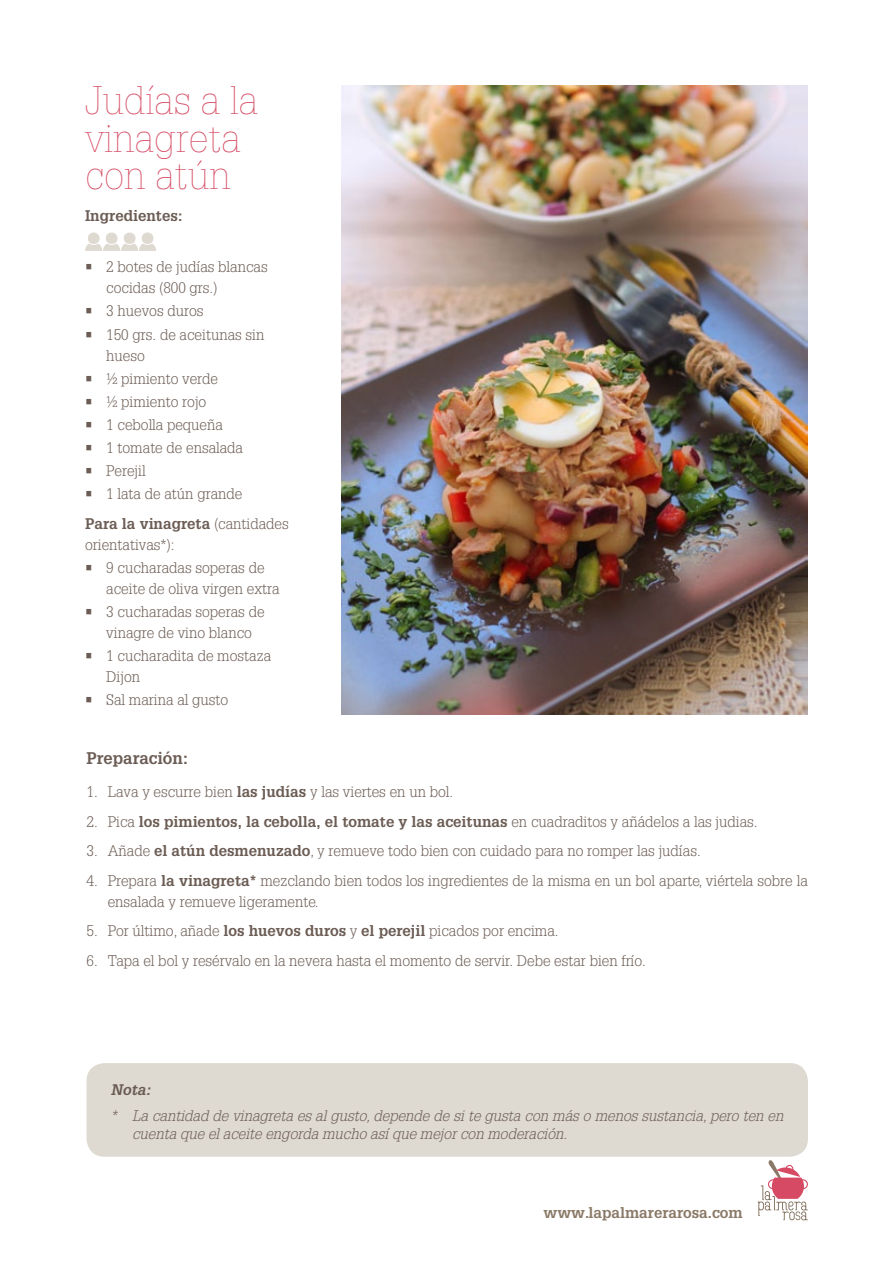
<style>
.page{position:relative;width:893px;height:1263px;background:#fff}
.page>*{position:absolute;margin:0;border:0;box-sizing:border-box;transform-origin:0 0}
.t1{font:100 39px/37.5px "Glypha";color:#d64a63}
.t2{font:700 16.5px "Glypha";color:#6b5c54}
.t3{font:300 15px/21px "Glypha";color:#6b5c54}
.t4{font:italic 300 15px/18px "Glypha";color:#6b5c54}
.t5{font:700 15px "Glypha";color:#6b5c54}
.t6{font:700 15px "Glypha";color:#8a7967}
.t7{font:italic 700 15px "Glypha";color:#6b5c54}
.s1{font-weight:700}
.s2{font-weight:300}
</style>
<div class="page">
<svg style="left:758px;top:1160px;width:50px;height:60px"></svg>
<div style="left:87px;top:1063px;width:721px;height:94px;background:#ded9d1;border-radius:18px"></div>
<img style="left:341px;top:85px;width:467px;height:629px">
<svg style="left:85px;top:232px;width:71px;height:19px"></svg>
<h1 class="t1" style="left:85px;top:82px;width:175px">Judías a la vinagreta con atún</h1>
<p class="t5" style="left:85px;top:207px;width:99px">Ingredientes:</p>
<p class="t3" style="left:106px;top:257px;width:163px;text-indent:-21px">• 2 botes de judías blancas cocidas (800 grs.)</p>
<p class="t3" style="left:85px;top:301px;width:120px">• 3 huevos duros</p>
<p class="t3" style="left:106px;top:324px;width:160px;text-indent:-21px">• 150 grs. de aceitunas sin hueso</p>
<p class="t3" style="left:85px;top:368px;width:135px">• ½ pimiento verde</p>
<p class="t3" style="left:85px;top:391px;width:123px">• ½ pimiento rojo</p>
<p class="t3" style="left:85px;top:414px;width:139px">• 1 cebolla pequeña</p>
<p class="t3" style="left:85px;top:437px;width:160px">• 1 tomate de ensalada</p>
<p class="t3" style="left:85px;top:461px;width:62px">• Perejil</p>
<p class="t3" style="left:85px;top:479px;width:205px;line-height:29.5px">• 1 lata de atún grande<br><span class="s1">Para la vinagreta</span> (cantidades</p>
<p class="t3" style="left:85px;top:534px;width:91px">orientativas*):</p>
<p class="t3" style="left:106px;top:557px;width:175px;text-indent:-21px">• 9 cucharadas soperas de aceite de oliva virgen extra</p>
<p class="t3" style="left:85px;top:601px;width:181px;text-align:center">• 3 cucharadas soperas de vinagre de vino blanco</p>
<p class="t3" style="left:106px;top:646px;width:166px;text-indent:-21px">• 1 cucharadita de mostaza<br>Dijon</p>
<p class="t3" style="left:85px;top:690px;width:145px">• Sal marina al gusto</p>
<p class="t2" style="left:87px;top:747px;width:103px">Preparación:</p>
<p class="t3" style="left:87px;top:782px;width:368px">1. Lava y escurre bien <span class="s1">las judías</span> y las viertes en un bol.</p>
<p class="t5" style="left:87px;top:812px;width:673px"><span class="s2">2. Pica</span> los pimientos, la cebolla, el tomate y las aceitunas <span class="s2">en cuadraditos y añádelos a las judias.</span></p>
<p class="t3" style="left:87px;top:841px;width:616px">3. Añade <span class="s1">el atún desmenuzado</span>, y remueve todo bien con cuidado para no romper las judías.</p>
<p class="t3" style="left:108px;top:870px;width:702px;text-indent:-21px">4. Prepara <span class="s1">la vinagreta*</span> mezclando bien todos los ingredientes de la misma en un bol aparte, viértela sobre la ensalada y remueve ligeramente.</p>
<p class="t3" style="left:86px;top:921px;width:474px">5. Por último, añade <span class="s1">los huevos duros</span> y <span class="s1">el perejil</span> picados por encima.</p>
<p class="t3" style="left:86px;top:950px;width:561px">6. Tapa el bol y resérvalo en la nevera hasta el momento de servir. Debe estar bien frío.</p>
<p class="t7" style="left:111px;top:1080px;width:41px">Nota:</p>
<p class="t4" style="left:132px;top:1107px;width:653px;text-indent:-21px">* La cantidad de vinagreta es al gusto, depende de si te gusta con más o menos sustancia, pero ten en cuenta que el aceite engorda mucho así que mejor con moderación.</p>
<p class="t6" style="left:543px;top:1203px;width:201px">www.lapalmarerarosa.com</p>
</div>
